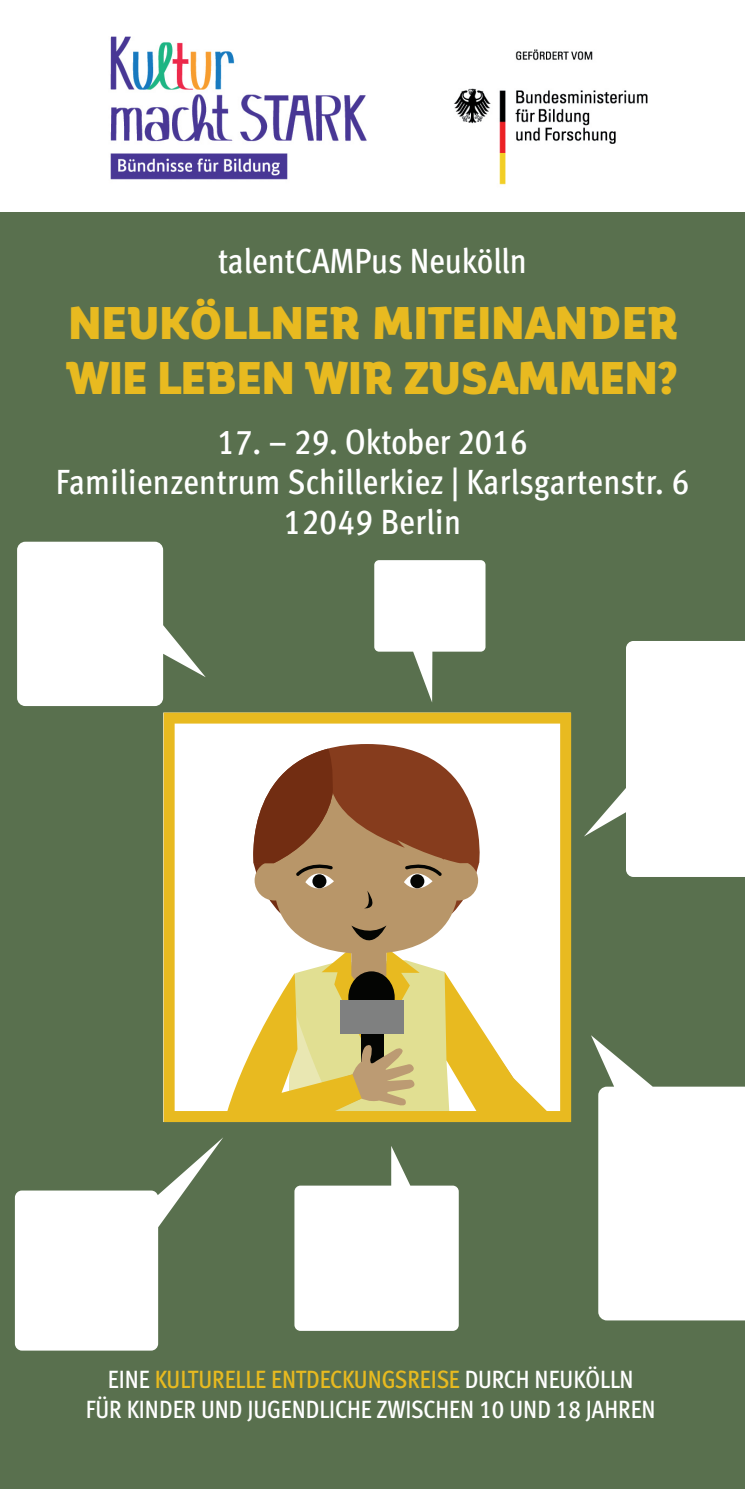
<style>
.page{position:relative;width:745px;height:1489px;background:#fff}
.page>*{position:absolute;margin:0;border:0;box-sizing:border-box;transform-origin:0 0}
.t1{font:900 45px/55px "Corporative Cnd";letter-spacing:.005em;color:#e8ba20}
.t2{font:35px/40px "Meta Cond Medium LF";letter-spacing:.005em;color:#fff;text-align:center}
.t3{font:500 35px "Meta Cond";color:#fff}
.t4{font:25px/30px "Meta Cond Medium LF";color:#fff;text-align:center}
.s1{font-family:"Meta Cond";font-weight:500}
.s2{color:#e8ba20}
</style>
<div class="page">
<div style="left:0;top:212px;width:744px;height:1276px;background:#59704e"></div>
<img style="left:110px;top:36px;width:538px;height:149px">
<svg style="left:374px;top:560px;width:111px;height:142px"></svg>
<svg style="left:17px;top:541px;width:189px;height:165px"></svg>
<svg style="left:583px;top:641px;width:161px;height:236px"></svg>
<svg style="left:15px;top:1137px;width:208px;height:213px"></svg>
<svg style="left:294px;top:1145px;width:164px;height:185px"></svg>
<svg style="left:590px;top:1035px;width:154px;height:285px"></svg>
<svg style="left:163px;top:712px;width:407px;height:409px"></svg>
<h2 class="t3" style="left:218px;top:241px;width:310px">talentCAMPus Neukölln</h2>
<h1 class="t1" style="left:67px;top:296px;width:612px">NEUKÖLLNER MITEINAN DER<br>WIE LEBEN WIR ZUSAMMEN?</h1>
<h2 class="t2" style="left:56px;top:422px;width:634px">17. – 29. OKTOBER 2016<br>FAMILIENZENTRUM SCHILLERKIEZ <span class="s1">|</span> KARLSGARTENSTR. 6<br>12049 BERLIN</h2>
<p class="t4" style="left:86px;top:1364px;width:571px">EINE <span class="s2">KULTURELLE ENTDECKUNGSREISE</span> DURCH NEUKÖLLN<br>FÜR KINDER UND JUGENDLICHE ZWISCHEN 10 UND 18 JAHREN</p>
</div>
